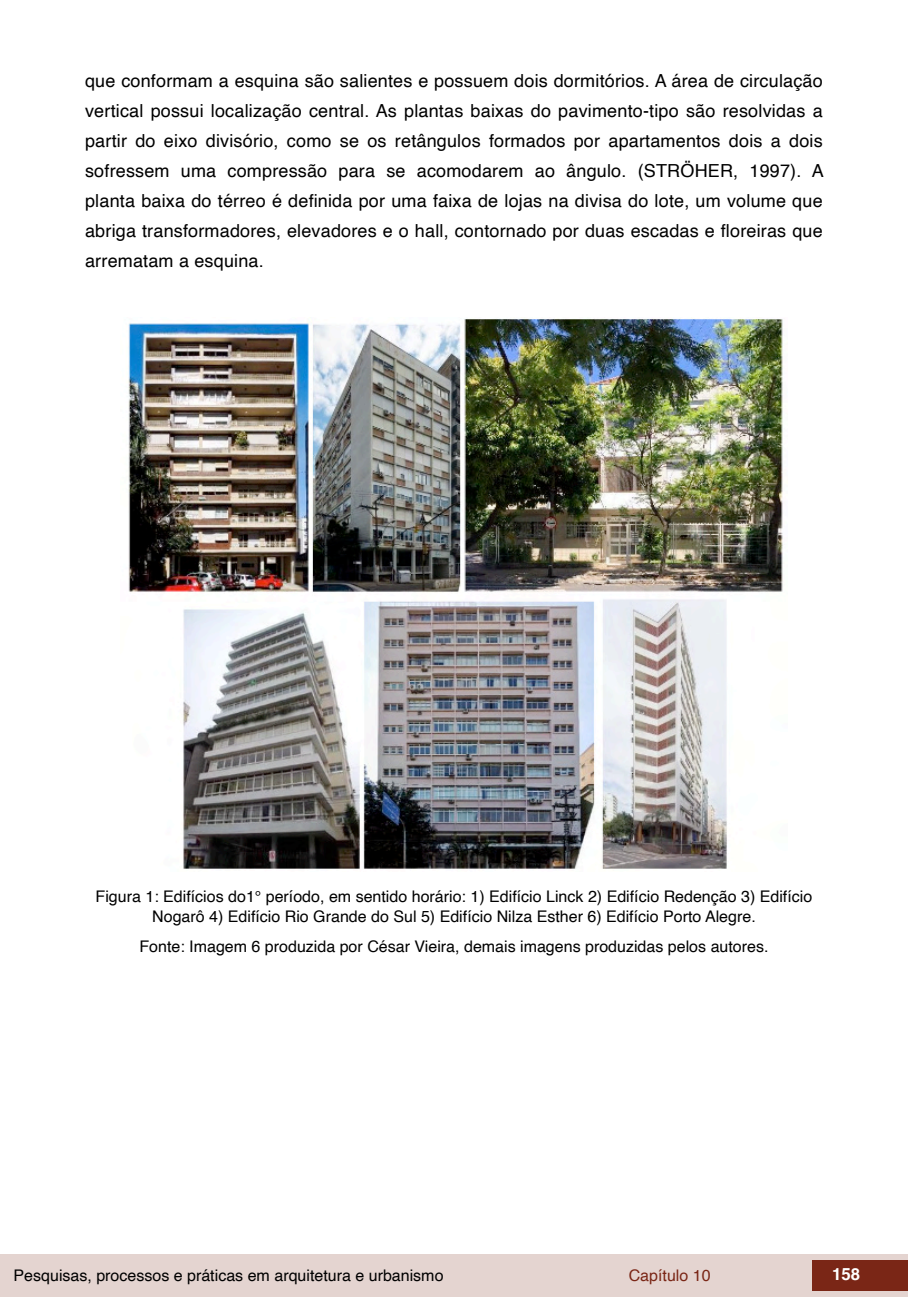
<style>
.page{position:relative;width:908px;height:1304px;background:#fff}
.page>*{position:absolute;margin:0;border:0;box-sizing:border-box;transform-origin:0 0}
.t1{font:18px/30px "Helvetica";letter-spacing:.01em;color:#000;text-align:justify}
.t2{font:700 16.8px "Helvetica";color:#fff}
.t3{font:16px/19.2px "Helvetica";color:#000;text-align:center}
.t4{font:16px "Helvetica";color:#7a2616}
</style>
<div class="page">
<div style="left:0;top:1254px;width:906px;height:43px;background:#e4d4d0"></div>
<div style="left:812px;top:1261px;width:95px;height:30px;background:#7a2616"></div>
<img style="left:128px;top:317px;width:655px;height:552px">
<p class="t1" style="left:85px;top:66px;width:739px">que conformam a esquina são salientes e possuem dois dormitórios. A área de circulação vertical possui localização central. As plantas baixas do pavimento-tipo são resolvidas a partir do eixo divisório, como se os retângulos formados por apartamentos dois a dois sofressem uma compressão para se acomodarem ao ângulo. (STRÖHER, 1997). A planta baixa do térreo é definida por uma faixa de lojas na divisa do lote, um volume que abriga transformadores, elevadores e o hall, contornado por duas escadas e floreiras que arrematam a esquina.</p>
<p class="t3" style="left:95px;top:888px;width:718px">Figura 1: Edifícios do1° período, em sentido horário: 1) Edifício Linck 2) Edifício Redenção 3) Edifício<br>Nogarô 4) Edifício Rio Grande do Sul 5) Edifício Nilza Esther 6) Edifício Porto Alegre.</p>
<p class="t3" style="left:139px;top:937px;width:630px">Fonte: Imagem 6 produzida por César Vieira, demais imagens produzidas pelos autores.</p>
<p class="t3" style="left:14px;top:1266px;width:431px">Pesquisas, processos e práticas em arquitetura e urbanismo</p>
<p class="t4" style="left:628px;top:1263px;width:83px">Capítulo 10</p>
<p class="t2" style="left:831px;top:1264px;width:30px">158</p>
</div>
